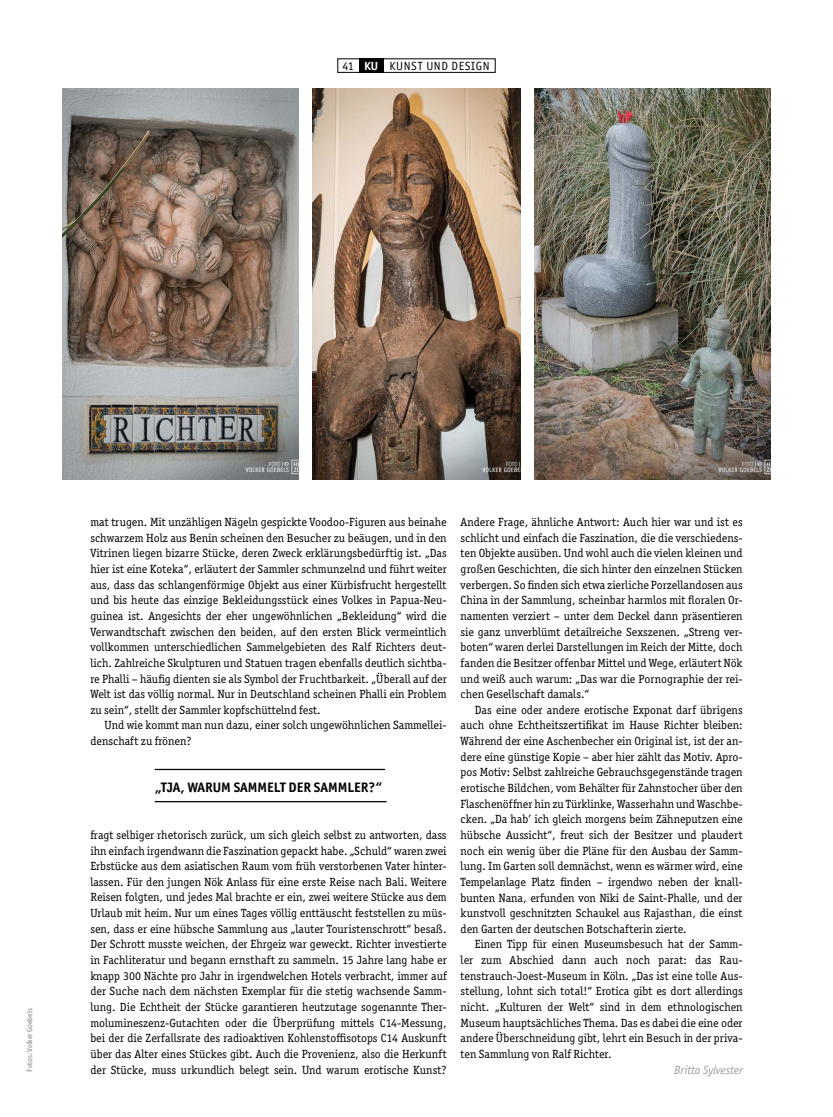
<style>
.page{position:relative;width:833px;height:1117px;background:#fff}
.page>*{position:absolute;margin:0;border:0;box-sizing:border-box;transform-origin:0 0}
.t1{font:700 13.75px "Officina Sans ITC Std";color:#000}
.t2{font:11.88px/15.6px "Officina Ser ITC Std";color:#000;text-align:justify}
.t3{font:11.88px "Officina Sans ITC Std";letter-spacing:.05em;color:#000}
.t4{font:italic 11.88px "Officina Sans ITC Std";color:#9d9d9c}
.t5{font:7.5px "Officina Sans ITC Std";color:#7c7b7b}
.s1{font-weight:700;color:#fff}
</style>
<div class="page">
<div style="left:337px;top:58px;width:158px;height:15px;border:1px solid #000"></div>
<div style="left:359px;top:58px;width:24px;height:15px;background:#000"></div>
<hr style="left:155px;top:768px;width:230px;height:2px;background:#000">
<img style="left:534px;top:88px;width:237px;height:391px">
<hr style="left:155px;top:800px;width:231px;height:2px;background:#000">
<img style="left:62px;top:88px;width:236px;height:391px">
<img style="left:312px;top:88px;width:208px;height:391px">
<p class="t3" style="left:342px;top:59px;width:148px">41 <span class="s1">KU</span> KUNST UND DESIGN</p>
<p class="t5" style="left:25px;top:1071px;width:65px;rotate:-90deg">Fotos: Volker Goebels</p>
<p class="t2" style="left:90px;top:514px;width:358px">mat trugen. Mit unzähligen Nägeln gespickte Voodoo-Figuren aus beinahe schwarzem Holz aus Benin scheinen den Besucher zu beäugen, und in den Vitrinen liegen bizarre Stücke, deren Zweck erklärungsbedürftig ist. „Das hier ist eine Koteka“, erläutert der Sammler schmunzelnd und führt weiter aus, dass das schlangenförmige Objekt aus einer Kürbisfrucht hergestellt und bis heute das einzige Bekleidungsstück eines Volkes in Papua-Neu&shy;guinea ist. Angesichts der eher ungewöhnlichen „Bekleidung“ wird die Verwandtschaft zwischen den beiden, auf den ersten Blick vermeintlich vollkommen unterschiedlichen Sammelgebieten des Ralf Richters deut&shy;lich. Zahlreiche Skulpturen und Statuen tragen ebenfalls deutlich sichtba&shy;re Phalli – häufig dienten sie als Symbol der Fruchtbarkeit. „Überall auf der Welt ist das völlig normal. Nur in Deutschland scheinen Phalli ein Problem zu sein“, stellt der Sammler kopfschüttelnd fest.</p>
<p class="t2" style="left:90px;top:717px;width:358px;text-indent:14px">Und wie kommt man nun dazu, einer solch ungewöhnlichen Sammellei&shy;denschaft zu frönen?</p>
<p class="t1" style="left:155px;top:778px;width:229px">„TJA, WARUM SAMMELT DER SAMMLER?“</p>
<p class="t2" style="left:90px;top:826px;width:358px">fragt selbiger rhetorisch zurück, um sich gleich selbst zu antworten, dass ihn einfach irgendwann die Faszination gepackt habe. „Schuld“ waren zwei Erbstücke aus dem asiatischen Raum vom früh verstorbenen Vater hinter&shy;lassen. Für den jungen Nök Anlass für eine erste Reise nach Bali. Weitere Reisen folgten, und jedes Mal brachte er ein, zwei weitere Stücke aus dem Urlaub mit heim. Nur um eines Tages völlig enttäuscht feststellen zu müs&shy;sen, dass er eine hübsche Sammlung aus „lauter Touristenschrott“ besaß.<br>Der Schrott musste weichen, der Ehrgeiz war geweckt. Richter investierte in Fachliteratur und begann ernsthaft zu sammeln. 15 Jahre lang habe er knapp 300 Nächte pro Jahr in irgendwelchen Hotels verbracht, immer auf der Suche nach dem nächsten Exemplar für die stetig wachsende Samm&shy;lung. Die Echtheit der Stücke garantieren heutzutage sogenannte Ther&shy;molumineszenz-Gutachten oder die Überprüfung mittels C14-Messung, bei der die Zerfallsrate des radioaktiven Kohlenstoffisotops C14 Auskunft über das Alter eines Stückes gibt. Auch die Provenienz, also die Herkunft der Stücke, muss urkundlich belegt sein. Und warum erotische Kunst?</p>
<p class="t2" style="left:460px;top:514px;width:283px">Andere Frage, ähnliche Antwort: Auch hier war und ist es schlicht und einfach die Faszination, die die verschiedens&shy;ten Objekte ausüben. Und wohl auch die vielen kleinen und großen Geschichten, die sich hinter den einzelnen Stücken verbergen. So finden sich etwa zierliche Porzellandosen aus China in der Sammlung, scheinbar harmlos mit floralen Or&shy;namenten verziert – unter dem Deckel dann präsentieren sie ganz unverblümt detailreiche Sexszenen. „Streng ver&shy;boten“ waren derlei Darstellungen im Reich der Mitte, doch fanden die Besitzer offenbar Mittel und Wege, erläutert Nök und weiß auch warum: „Das war die Pornographie der rei&shy;chen Gesellschaft damals.“</p>
<p class="t2" style="left:460px;top:701px;width:283px;text-indent:14px">Das eine oder andere erotische Exponat darf übrigens auch ohne Echtheitszertifikat im Hause Richter bleiben:<br>Während der eine Aschenbecher ein Original ist, ist der an&shy;dere eine günstige Kopie – aber hier zählt das Motiv. Apro&shy;pos Motiv: Selbst zahlreiche Gebrauchsgegenstände tragen erotische Bildchen, vom Behälter für Zahnstocher über den Flaschenöffner hin zu Türklinke, Wasserhahn und Waschbe&shy;cken. „Da hab’ ich gleich morgens beim Zähneputzen eine hübsche Aussicht“, freut sich der Besitzer und plaudert noch ein wenig über die Pläne für den Ausbau der Samm&shy;lung. Im Garten soll demnächst, wenn es wärmer wird, eine Tempelanlage Platz finden – irgendwo neben der knall&shy;bunten Nana, erfunden von Niki de Saint-Phalle, und der kunstvoll geschnitzten Schaukel aus Rajasthan, die einst den Garten der deutschen Botschafterin zierte.</p>
<p class="t2" style="left:460px;top:936px;width:283px;text-indent:14px">Einen Tipp für einen Museumsbesuch hat der Samm&shy;ler zum Abschied dann auch noch parat: das Rau&shy;tenstrauch-Joest-Museum in Köln. „Das ist eine tolle Aus&shy;stellung, lohnt sich total!“ Erotica gibt es dort allerdings nicht. „Kulturen der Welt“ sind in dem ethnologischen Museum hauptsächliches Thema. Das es dabei die eine oder andere Überschneidung gibt, lehrt ein Besuch in der priva&shy;ten Sammlung von Ralf Richter.</p>
<p class="t4" style="left:674px;top:1062px;width:70px">Britta Sylvester</p>
</div>
